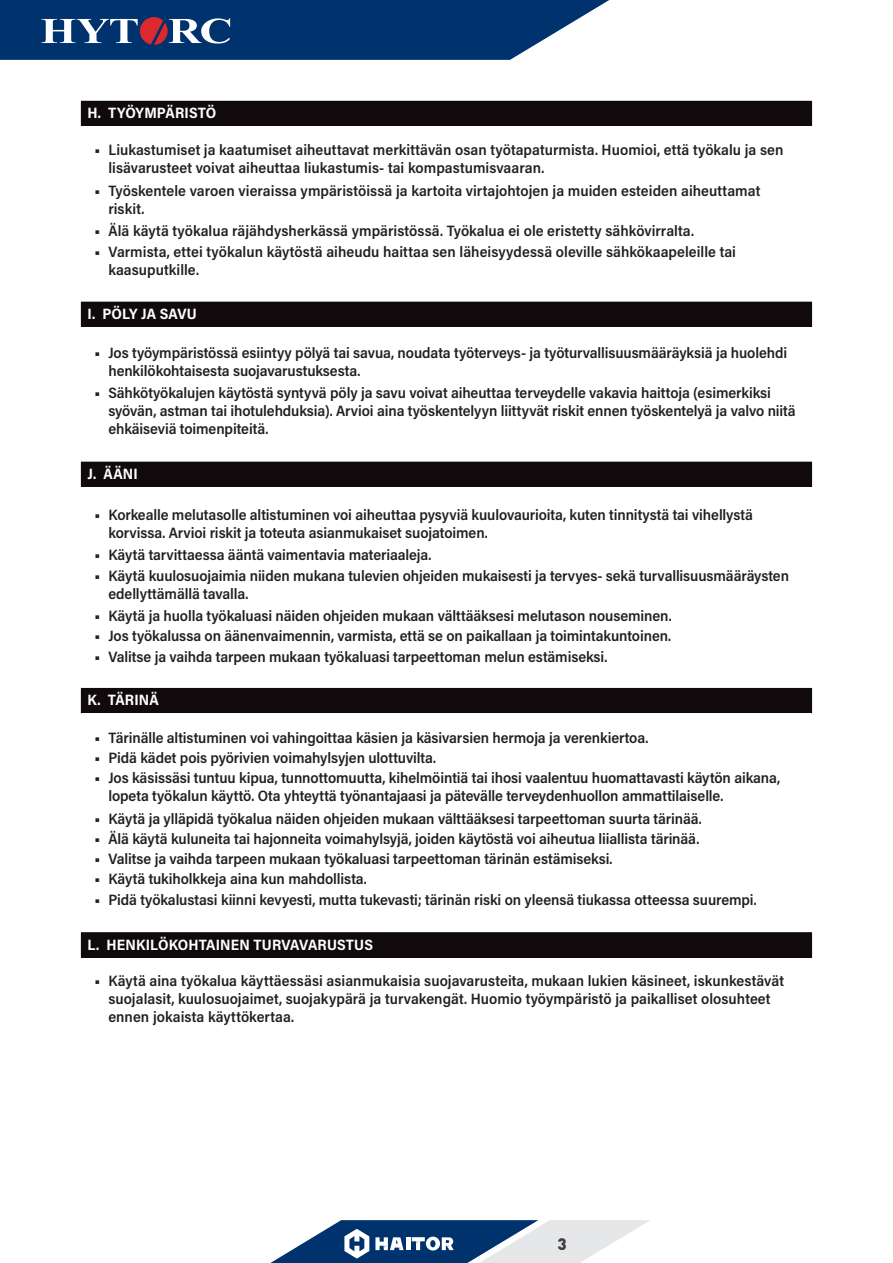
<style>
.page{position:relative;width:893px;height:1263px;background:#fff}
.page>*{position:absolute;margin:0;border:0;box-sizing:border-box;transform-origin:0 0}
.t1{font:900 16.5px "DINOT";color:#3e3e3f}
.t2{font:600 15px/18px "Acumin Pro Semi Cond";letter-spacing:-.005em;color:#231f20}
.Ops_Manual_Body_Copy{font:700 15px "Acumin Pro Semi Cond";letter-spacing:.01em;color:#fff}
.s1{font-weight:900}
</style>
<div class="page">
<svg style="left:270px;top:1220px;width:380px;height:43px"></svg>
<svg style="left:0;top:0;width:609px;height:60px"></svg>
<div style="left:81px;top:101px;width:731px;height:25px;background:#110a0c"></div>
<div style="left:81px;top:302px;width:731px;height:25px;background:#110a0c"></div>
<div style="left:81px;top:462px;width:731px;height:25px;background:#110a0c"></div>
<div style="left:81px;top:688px;width:731px;height:25px;background:#110a0c"></div>
<div style="left:81px;top:933px;width:731px;height:24px;background:#110a0c"></div>
<hr style="left:81px;top:932px;width:731px;height:1px;background:#110a0c">
<p class="Ops_Manual_Body_Copy" style="left:87px;top:103px;width:131px">H. TYÖYMPÄRISTÖ</p>
<p class="t2" style="left:108px;top:140px;width:677px;text-indent:-14px"><span class="s1">•</span> Liukastumiset ja kaatumiset aiheuttavat merkittävän osan työtapaturmista. Huomioi, että työkalu ja sen lisävarusteet voivat aiheuttaa liukastumis- tai kompastumisvaaran.</p>
<p class="t2" style="left:108px;top:181px;width:653px;text-indent:-14px"><span class="s1">•</span> Työskentele varoen vieraissa ympäristöissä ja kartoita virtajohtojen ja muiden esteiden aiheuttamat riskit.</p>
<p class="t2" style="left:95px;top:221px;width:601px"><span class="s1">•</span> Älä käytä työkalua räjähdysherkässä ympäristössä. Työkalua ei ole eristetty sähkövirralta.</p>
<p class="t2" style="left:108px;top:242px;width:629px;text-indent:-14px"><span class="s1">•</span> Varmista, ettei työkalun käytöstä aiheudu haittaa sen läheisyydessä oleville sähkökaapeleille tai kaasuputkille.</p>
<p class="Ops_Manual_Body_Copy" style="left:87px;top:303px;width:111px">I. PÖLY JA SAVU</p>
<p class="t2" style="left:108px;top:343px;width:680px;text-indent:-14px"><span class="s1">•</span> Jos työympäristössä esiintyy pölyä tai savua, noudata työterveys- ja työturvallisuusmääräyksiä ja huolehdi henkilökohtaisesta suojavarustuksesta.</p>
<p class="t2" style="left:108px;top:383px;width:689px;text-indent:-14px"><span class="s1">•</span> Sähkötyökalujen käytöstä syntyvä pöly ja savu voivat aiheuttaa terveydelle vakavia haittoja (esimerkiksi syövän, astman tai ihotulehduksia). Arvioi aina työskentelyyn liittyvät riskit ennen työskentelyä ja valvo niitä ehkäiseviä toimenpiteitä.</p>
<p class="Ops_Manual_Body_Copy" style="left:87px;top:463px;width:52px">J. ÄÄNI</p>
<p class="t2" style="left:108px;top:505px;width:646px;text-indent:-14px"><span class="s1">•</span> Korkealle melutasolle altistuminen voi aiheuttaa pysyviä kuulovaurioita, kuten tinnitystä tai vihellystä korvissa. Arvioi riskit ja toteuta asianmukaiset suojatoimen.</p>
<p class="t2" style="left:95px;top:545px;width:338px"><span class="s1">•</span> Käytä tarvittaessa ääntä vaimentavia materiaaleja.</p>
<p class="t2" style="left:108px;top:566px;width:682px;text-indent:-14px"><span class="s1">•</span> Käytä kuulosuojaimia niiden mukana tulevien ohjeiden mukaisesti ja tervyes- sekä turvallisuusmääräysten edellyttämällä tavalla.</p>
<p class="t2" style="left:95px;top:606px;width:578px"><span class="s1">•</span> Käytä ja huolla työkaluasi näiden ohjeiden mukaan välttääksesi melutason nouseminen.</p>
<p class="t2" style="left:95px;top:626px;width:578px"><span class="s1">•</span> Jos työkalussa on äänenvaimennin, varmista, että se on paikallaan ja toimintakuntoinen.</p>
<p class="t2" style="left:95px;top:647px;width:514px"><span class="s1">•</span> Valitse ja vaihda tarpeen mukaan työkaluasi tarpeettoman melun estämiseksi.</p>
<p class="Ops_Manual_Body_Copy" style="left:87px;top:690px;width:73px">K. TÄRINÄ</p>
<p class="t2" style="left:95px;top:728px;width:555px"><span class="s1">•</span> Tärinälle altistuminen voi vahingoittaa käsien ja käsivarsien hermoja ja verenkiertoa.</p>
<p class="t2" style="left:95px;top:748px;width:343px"><span class="s1">•</span> Pidä kädet pois pyörivien voimahylsyjen ulottuvilta.</p>
<p class="t2" style="left:108px;top:768px;width:673px;text-indent:-14px"><span class="s1">•</span> Jos käsissäsi tuntuu kipua, tunnottomuutta, kihelmöintiä tai ihosi vaalentuu huomattavasti käytön aikana, lopeta työkalun käyttö. Ota yhteyttä työnantajaasi ja pätevälle terveydenhuollon ammattilaiselle.</p>
<p class="t2" style="left:95px;top:809px;width:608px"><span class="s1">•</span> Käytä ja ylläpidä työkalua näiden ohjeiden mukaan välttääksesi tarpeettoman suurta tärinää.</p>
<p class="t2" style="left:95px;top:829px;width:606px"><span class="s1">•</span> Älä käytä kuluneita tai hajonneita voimahylsyjä, joiden käytöstä voi aiheutua liiallista tärinää.</p>
<p class="t2" style="left:95px;top:849px;width:519px"><span class="s1">•</span> Valitse ja vaihda tarpeen mukaan työkaluasi tarpeettoman tärinän estämiseksi.</p>
<p class="t2" style="left:95px;top:869px;width:273px"><span class="s1">•</span> Käytä tukiholkkeja aina kun mahdollista.</p>
<p class="t2" style="left:95px;top:890px;width:663px"><span class="s1">•</span> Pidä työkalustasi kiinni kevyesti, mutta tukevasti; tärinän riski on yleensä tiukassa otteessa suurempi.</p>
<p class="Ops_Manual_Body_Copy" style="left:87px;top:934px;width:287px">L. HENKILÖKOHTAINEN TURVAVARUSTUS</p>
<p class="t2" style="left:108px;top:971px;width:677px;text-indent:-14px"><span class="s1">•</span> Käytä aina työkalua käyttäessäsi asianmukaisia suojavarusteita, mukaan lukien käsineet, iskunkestävät suojalasit, kuulosuojaimet, suojakypärä ja turvakengät. Huomio työympäristö ja paikalliset olosuhteet ennen jokaista käyttökertaa.</p>
<p class="t1" style="left:558px;top:1233px;width:11px">3</p>
</div>
